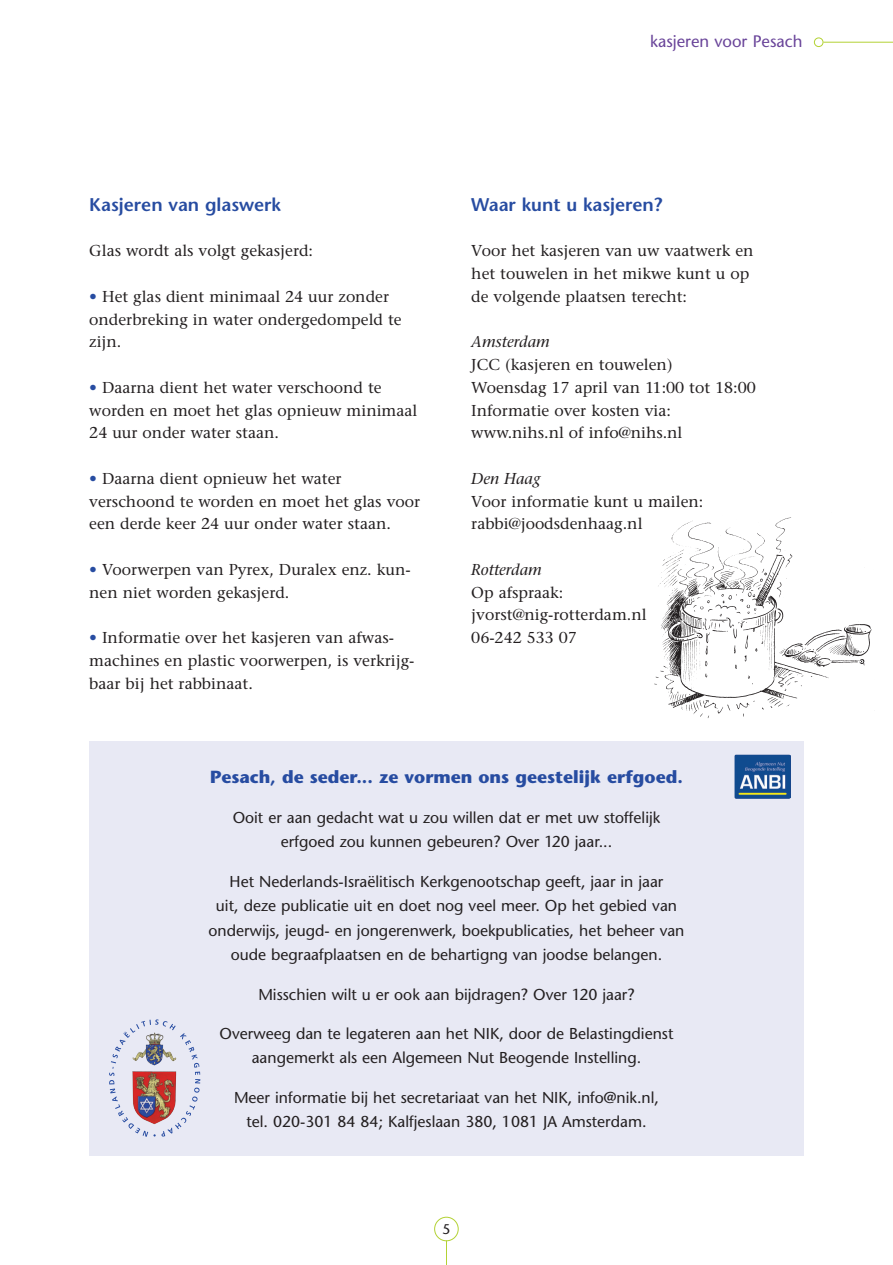
<style>
.page{position:relative;width:893px;height:1265px;background:#fff}
.page>*{position:absolute;margin:0;border:0;box-sizing:border-box;transform-origin:0 0}
.t1{font:600 18.38px "Stone Sans";color:#274ca1}
.t2{font:700 17.5px "Stone Sans";color:#274ca1}
.t3{font:16.62px "Stone Sans";color:#694499}
.t4{font:15.75px/22.8px "Stone Serif";color:#231f20}
.t5{font:15.75px/24.5px "Stone Sans";color:#231f20;text-align:center}
.t6{font:italic 15.75px "Stone Serif";color:#231f20}
.t7{font:14px "Stone Sans";color:#231f20}
.s1{color:#274ca1}
</style>
<div class="page">
<div style="left:434px;top:1217px;width:25px;height:24px;border:1px solid #b3d234;border-radius:50%"></div>
<svg style="left:446px;top:1240px;width:1px;height:25px"></svg>
<hr style="left:823px;top:42px;width:70px;height:1px;background:#b3d234">
<div style="left:814px;top:37px;width:9px;height:10px;border:1px solid #b3d234;border-radius:50%"></div>
<img style="left:654px;top:517px;width:218px;height:201px">
<div style="left:89px;top:741px;width:715px;height:415px;background:#e8e9f4"></div>
<img style="left:734px;top:754px;width:56px;height:44px">
<svg style="left:109px;top:1019px;width:91px;height:118px"></svg>
<p class="t3" style="left:650px;top:31px;width:154px">kasjeren voor Pesach</p>
<p class="t1" style="left:89px;top:193px;width:193px">Kasjeren van glaswerk</p>
<p class="t4" style="left:89px;top:240px;width:225px">Glas wordt als volgt gekasjerd:</p>
<p class="t4" style="left:89px;top:285px;width:314px"><span class="s1">•</span> Het glas dient minimaal 24 uur zonder onderbreking in water ondergedompeld te zijn.</p>
<p class="t4" style="left:89px;top:376px;width:330px"><span class="s1">•</span> Daarna dient het water verschoond te worden en moet het glas opnieuw minimaal<br>24 uur onder water staan.</p>
<p class="t4" style="left:89px;top:467px;width:332px"><span class="s1">•</span> Daarna dient opnieuw het water verschoond te worden en moet het glas voor een derde keer 24 uur onder water staan.</p>
<p class="t4" style="left:89px;top:558px;width:323px"><span class="s1">•</span> Voorwerpen van Pyrex, Duralex enz. kun&shy;nen niet worden gekasjerd.</p>
<p class="t4" style="left:89px;top:626px;width:327px"><span class="s1">•</span> Informatie over het kasjeren van afwas&shy;machines en plastic voorwerpen, is verkrijg&shy;baar bij het rabbinaat.</p>
<p class="t1" style="left:471px;top:193px;width:193px">Waar kunt u kasjeren?</p>
<p class="t4" style="left:471px;top:240px;width:284px">Voor het kasjeren van uw vaatwerk en het touwelen in het mikwe kunt u op de volgende plaatsen terecht:</p>
<p class="t6" style="left:471px;top:333px;width:80px">Amsterdam</p>
<p class="t4" style="left:471px;top:353px;width:286px">JCC (kasjeren en touwelen)<br>Woensdag 17 april van 11:00 tot 18:00<br>Informatie over kosten via: www.nihs.nl of info@nihs.nl</p>
<p class="t6" style="left:471px;top:469px;width:71px">Den Haag</p>
<p class="t4" style="left:471px;top:490px;width:234px">Voor informatie kunt u mailen: rabbi@joodsdenhaag.nl</p>
<p class="t6" style="left:471px;top:560px;width:72px">Rotterdam</p>
<p class="t4" style="left:471px;top:581px;width:177px">Op afspraak: jvorst@nig-rotterdam.nl<br>06-242 533 07</p>
<p class="t2" style="left:210px;top:767px;width:474px">Pesach, de seder... ze vormen ons geestelijk erfgoed.</p>
<p class="t5" style="left:233px;top:805px;width:429px">Ooit er aan gedacht wat u zou willen dat er met uw stoffelijk erfgoed zou kunnen gebeuren? Over 120 jaar...</p>
<p class="t5" style="left:208px;top:869px;width:477px">Het Nederlands-Israëlitisch Kerkgenootschap geeft, jaar in jaar<br>uit, deze publicatie uit en doet nog veel meer. Op het gebied van onderwijs, jeugd- en jongerenwerk, boekpublicaties, het beheer van oude begraafplaatsen en de behartigng van joodse belangen.</p>
<p class="t5" style="left:258px;top:982px;width:378px">Misschien wilt u er ook aan bijdragen? Over 120 jaar?</p>
<p class="t5" style="left:220px;top:1021px;width:455px">Overweeg dan te legateren aan het NIK, door de Belastingdienst aangemerkt als een Algemeen Nut Beogende Instelling.</p>
<p class="t5" style="left:234px;top:1085px;width:426px">Meer informatie bij het secretariaat van het NIK, info@nik.nl, tel. 020-301 84 84; Kalfjeslaan 380, 1081 JA Amsterdam.</p>
<p class="t7" style="left:442px;top:1220px;width:10px">5</p>
</div>
